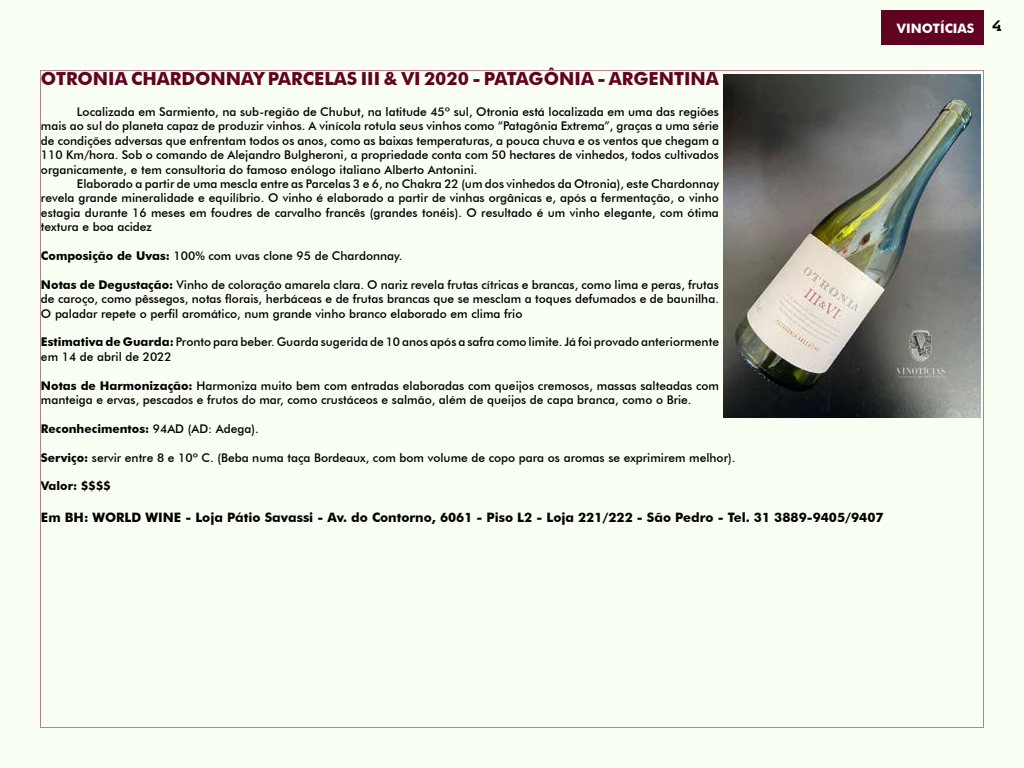
<style>
.page{position:relative;width:1024px;height:768px;background:#f9fff3}
.page>*{position:absolute;margin:0;border:0;box-sizing:border-box;transform-origin:0 0}
.t1{font:700 18px "Futura BT";color:#600320}
.t2{font:700 13px "Futura BT";color:#000}
.t3{font:700 13px "Futura BT";color:#fff}
.t4{font:500 12px/14.4px "Futura BT";color:#000;text-align:justify}
.t5{font:700 12px "Futura BT";color:#000}
.s1{font-weight:700}
.s2{font-weight:500}
</style>
<div class="page">
<div style="left:882px;top:10px;width:102px;height:34px;background:#600320"></div>
<img style="left:723px;top:74px;width:257px;height:343px">
<p class="t3" style="left:897px;top:21px;width:106px">VINOTÍCIAS <sup>4</sup></p>
<h1 class="t1" style="left:41px;top:67px;width:679px">OTRONIA CHARDONNAY PARCELAS III &amp; VI 2020 - PATAGÔNIA - ARGENTINA</h1>
<p class="t4" style="left:41px;top:104px;width:680px;text-indent:36px">Localizada em Sarmiento, na sub-região de Chubut, na latitude 45º sul, Otronia está localizada em uma das regiões mais ao sul do planeta capaz de produzir vinhos. A vinícola rotula seus vinhos como “Patagônia Extrema”, graças a uma série de condições adversas que enfrentam todos os anos, como as baixas temperaturas, a pouca chuva e os ventos que chegam a 110 Km/hora. Sob o comando de Alejandro Bulgheroni, a propriedade conta com 50 hectares de vinhedos, todos cultivados organicamente, e tem consultoria do famoso enólogo italiano Alberto Antonini.</p>
<p class="t4" style="left:41px;top:176px;width:680px;text-indent:36px">Elaborado a partir de uma mescla entre as Parcelas 3 e 6, no Chakra 22 (um dos vinhedos da Otronia), este Chardonnay revela grande mineralidade e equilíbrio. O vinho é elaborado a partir de vinhas orgânicas e, após a fermentação, o vinho estagia durante 16 meses em foudres de carvalho francês (grandes tonéis). O resultado é um vinho elegante, com ótima textura e boa acidez</p>
<p class="t4" style="left:41px;top:248px;width:363px"><span class="s1">Composição de Uvas:</span> 100% com uvas clone 95 de Chardonnay.</p>
<p class="t4" style="left:41px;top:277px;width:679px"><span class="s1">Notas de Degustação:</span> Vinho de coloração amarela clara. O nariz revela frutas cítricas e brancas, como lima e peras, frutas de caroço, como pêssegos, notas florais, herbáceas e de frutas brancas que se mesclam a toques defumados e de baunilha.<br>O paladar repete o perfil aromático, num grande vinho branco elaborado em clima frio</p>
<p class="t4" style="left:41px;top:335px;width:680px"><span class="s1">Estimativa de Guarda:</span> Pronto para beber. Guarda sugerida de 10 anos após a safra como limite. Já foi provado anteriormente em 14 de abril de 2022</p>
<p class="t4" style="left:41px;top:378px;width:680px"><span class="s1">Notas de Harmonização:</span> Harmoniza muito bem com entradas elaboradas com queijos cremosos, massas salteadas com manteiga e ervas, pescados e frutos do mar, como crustáceos e salmão, além de queijos de capa branca, como o Brie.</p>
<p class="t5" style="left:41px;top:421px;width:219px">Reconhecimentos: <span class="s2">94AD (AD: Adega).</span></p>
<p class="t4" style="left:41px;top:450px;width:696px"><span class="s1">Serviço:</span> servir entre 8 e 10º C. (Beba numa taça Bordeaux, com bom volume de copo para os aromas se exprimirem melhor).</p>
<p class="t5" style="left:41px;top:479px;width:72px">Valor: $$$$</p>
<p class="t2" style="left:41px;top:509px;width:844px">Em BH: WORLD WINE - Loja Pátio Savassi - Av. do Contorno, 6061 - Piso L2 - Loja 221/222 - São Pedro - Tel. 31 3889-9405/9407</p>
</div>
